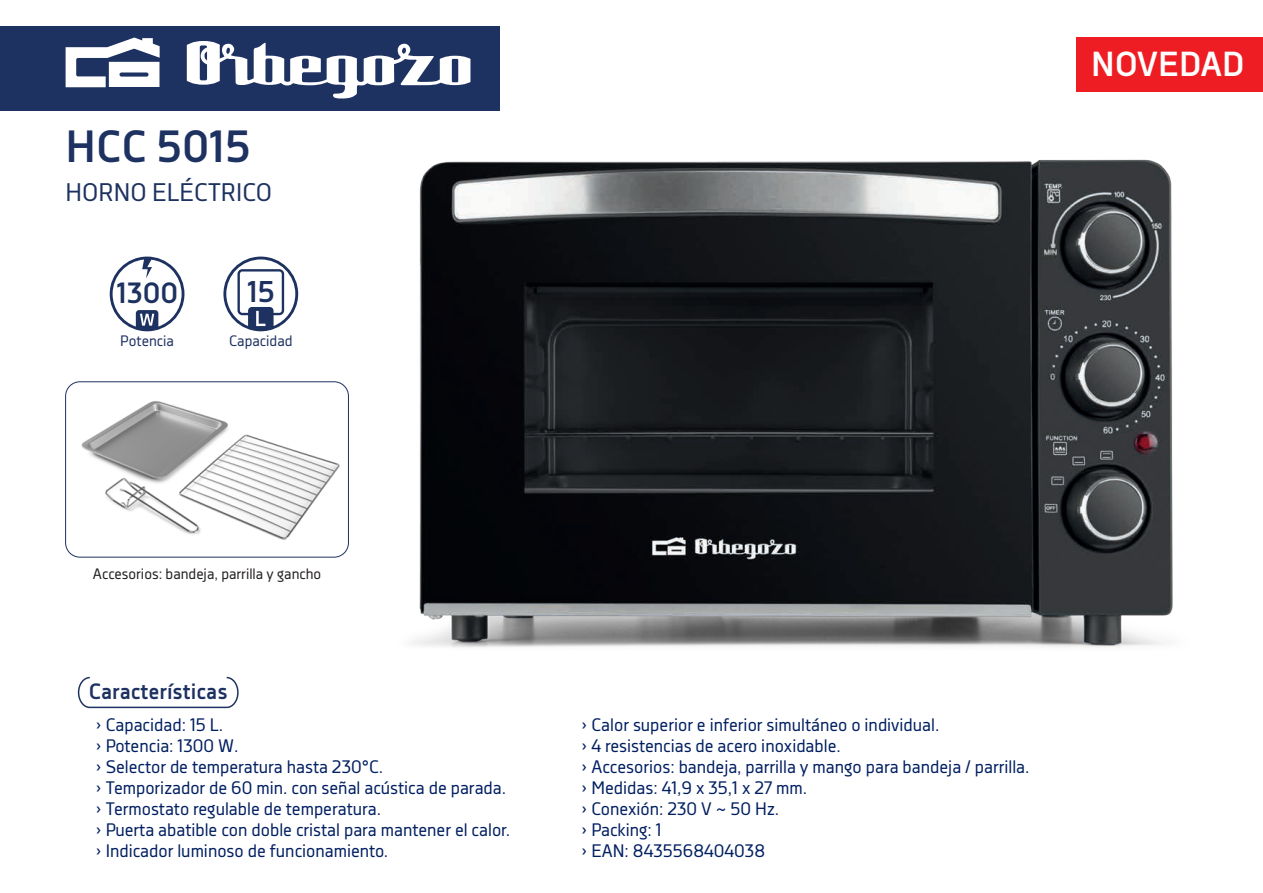
<style>
.page{position:relative;width:1263px;height:893px;background:#fff}
.page>*{position:absolute;margin:0;border:0;box-sizing:border-box;transform-origin:0 0}
.t1{font:700 44.85px "Decima Nova";color:#1e3261}
.t2{font:700 34.65px "Decima Nova";color:#fff}
.t3{font:700 29.85px "Decima Nova";color:#1e3261}
.t4{font:700 29.1px "Decima Nova";color:#1e3261}
.t5{font:25.35px "Decima Nova";color:#1e3261}
.t6{font:700 22.05px "Decima Nova";color:#1e3261}
.t7{font:18px/21px "Decima Nova";color:#001f61}
.t8{font:15px "Decima Nova";color:#231f20}
.t9{font:15px "Decima Nova";color:#1e3261}
</style>
<div class="page">
<svg style="left:77px;top:676px;width:162px;height:33px"></svg>
<div style="left:0;top:26px;width:500px;height:84px;background:#1e3261"></div>
<svg style="left:66px;top:38px;width:94px;height:49px"></svg>
<svg style="left:187px;top:41px;width:283px;height:58px"></svg>
<svg style="left:110px;top:257px;width:74px;height:74px"></svg>
<svg style="left:223px;top:257px;width:75px;height:74px"></svg>
<img style="left:339px;top:110px;width:834px;height:538px">
<img style="left:72px;top:382px;width:275px;height:175px">
<div style="left:65px;top:381px;width:284px;height:177px;border:1px solid #1e3261;border-radius:14px"></div>
<div style="left:1076px;top:38px;width:187px;height:54px;background:#ee1d23"></div>
<h1 class="t1" style="left:66px;top:121px;width:187px">HCC 5015</h1>
<h3 class="t5" style="left:66px;top:178px;width:208px">HORNO ELÉCTRICO</h3>
<h3 class="t4" style="left:117px;top:277px;width:63px">1300</h3>
<h3 class="t3" style="left:247px;top:274px;width:29px">15</h3>
<p class="t9" style="left:120px;top:332px;width:55px">Potencia</p>
<p class="t9" style="left:229px;top:332px;width:65px">Capacidad</p>
<h2 class="t2" style="left:1091px;top:44px;width:155px">NOVEDAD</h2>
<p class="t8" style="left:93px;top:565px;width:230px">Accesorios: bandeja, parrilla y gancho</p>
<p class="t6" style="left:89px;top:679px;width:140px">Características</p>
<p class="t7" style="left:95px;top:714px;width:416px">› Capacidad: 15 L.<br>› Potencia: 1300 W.<br>› Selector de temperatura hasta 230°C.<br>› Temporizador de 60 min. con señal acústica de parada. › Termostato regulable de temperatura.<br>› Puerta abatible con doble cristal para mantener el calor. › Indicador luminoso de funcionamiento.</p>
<p class="t7" style="left:581px;top:714px;width:450px">› Calor superior e inferior simultáneo o individual.<br>› 4 resistencias de acero inoxidable.<br>› Accesorios: bandeja, parrilla y mango para bandeja / parrilla. › Medidas: 41,9 x 35,1 x 27 mm.<br>› Conexión: 230 V ~ 50 Hz.<br>› Packing: 1<br>› EAN: 8435568404038</p>
</div>
